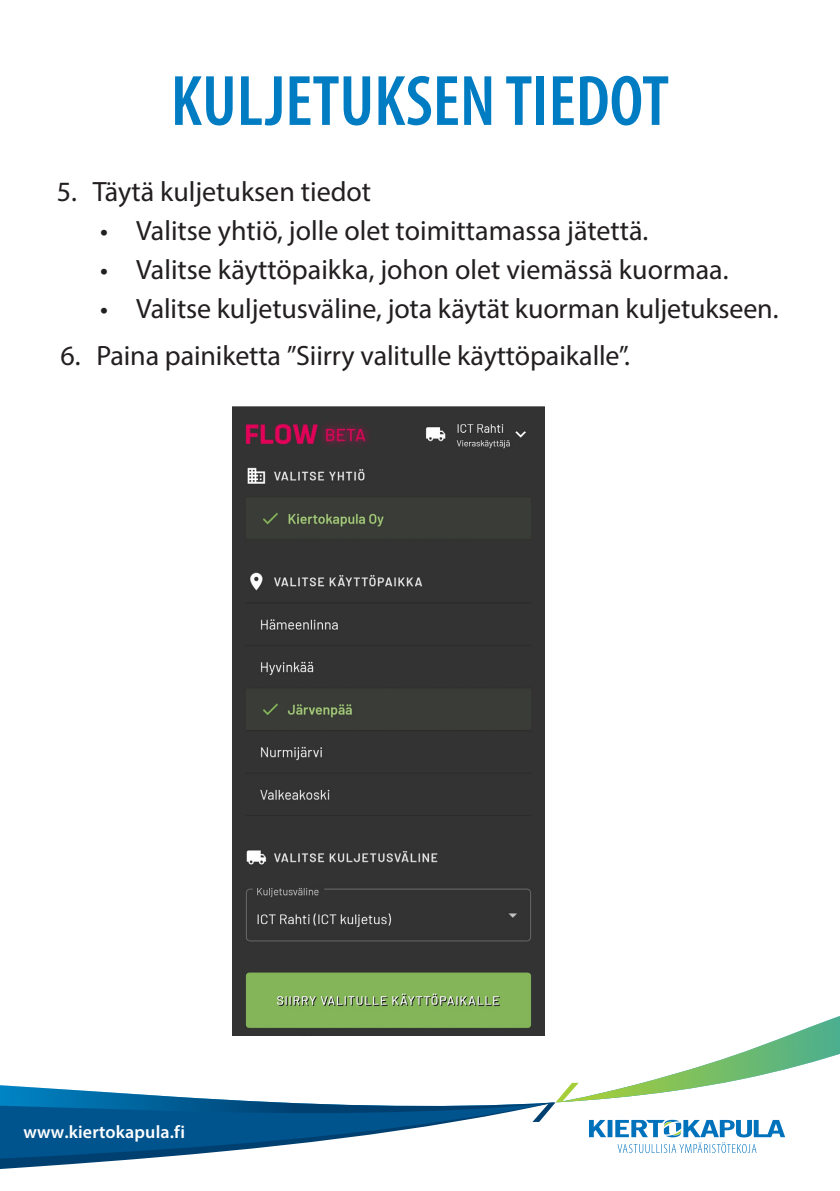
<style>
.page{position:relative;width:840px;height:1191px;background:#fff}
.page>*{position:absolute;margin:0;border:0;box-sizing:border-box;transform-origin:0 0}
.t1{font:600 condensed 72px "Myriad Pro";color:#007cc2}
.t2{font:28px "Myriad Pro";color:#231f20}
.t3{font:600 18px "Myriad Pro";letter-spacing:.01em;color:#fff}
</style>
<div class="page">
<img style="left:232px;top:406px;width:312px;height:608px">
<svg style="left:232px;top:1014px;width:517px;height:140px;background:#8eb66b"></svg>
<svg style="left:0;top:1028px;width:532px;height:60px"></svg>
<svg style="left:0;top:1088px;width:549px;height:81px"></svg>
<svg style="left:532px;top:1016px;width:307px;height:137px"></svg>
<p class="t1" style="left:171px;top:57px;width:499px">KULJETUKSEN TIEDOT</p>
<p class="t2" style="left:57px;top:174px;width:316px">5. Täytä kuljetuksen tiedot</p>
<p class="t2" style="left:100px;top:213px;width:549px">• Valitse yhtiö, jolle olet toimittamassa jätettä.</p>
<p class="t2" style="left:100px;top:252px;width:629px">• Valitse käyttöpaikka, johon olet viemässä kuormaa.</p>
<p class="t2" style="left:100px;top:291px;width:679px">• Valitse kuljetusväline, jota käytät kuorman kuljetukseen.</p>
<p class="t2" style="left:60px;top:338px;width:571px">6. Paina painiketta ”Siirry valitulle käyttöpaikalle”.</p>
<p class="t3" style="left:23px;top:1120px;width:163px">www.kiertokapula.fi</p>
</div>
